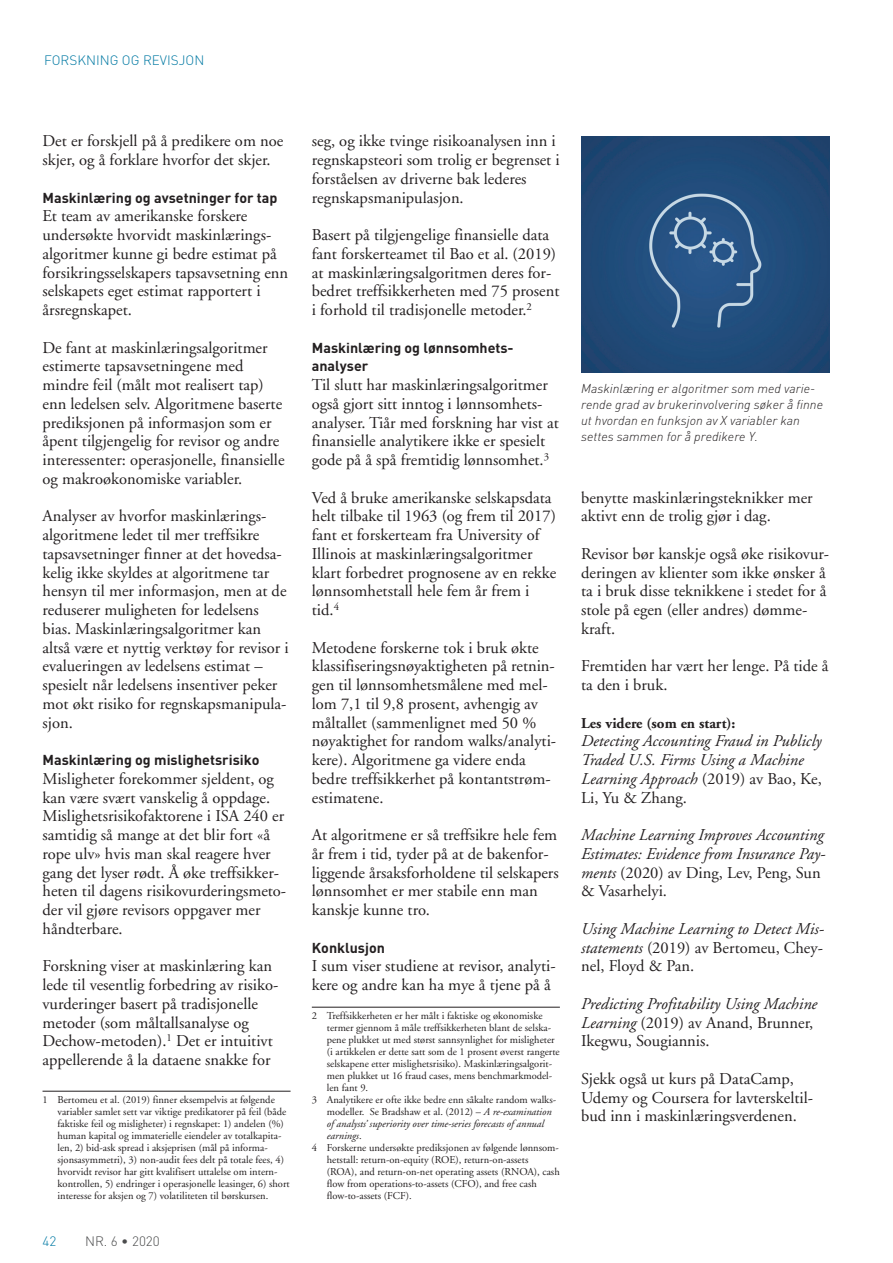
<style>
.page{position:relative;width:893px;height:1263px;background:#fff}
.page>*{position:absolute;margin:0;border:0;box-sizing:border-box;transform-origin:0 0}
.t1{font:16.5px/18.8px "Adobe Garamond";color:#231f20}
.t2{font:italic 16.5px/18.8px "Adobe Garamond";color:#231f20}
.t3{font:700 15px "Adobe Garamond";color:#231f20}
.t4{font:700 14.25px/18.8px "DIN";color:#231f20}
.t5{font:300 13.5px "DIN";color:#0079a3}
.t6{font:300 13.5px "DIN";color:#4b4c4d}
.t7{font:italic 300 12.75px/15.8px "DIN";color:#231f20}
.t8{font:10.5px/12px "Adobe Garamond";color:#231f20}
.t9{font:italic 10.5px "Adobe Garamond";color:#231f20}
.s1{font-style:italic}
.s2{font-style:normal}
</style>
<div class="page">
<hr style="left:43px;top:1091px;width:248px;height:1px;background:#231f20">
<hr style="left:312px;top:1007px;width:248px;height:1px;background:#231f20">
<img style="left:581px;top:136px;width:248px;height:237px">
<p class="t5" style="left:44px;top:52px;width:16px">FORSK-NING</p>
<p class="t5" style="left:122px;top:52px;width:28px">OG RE-VI-SJON</p>
<p class="t1" style="left:43px;top:132px;width:242px">Det er forskjell på å predikere om noe skjer, og å forklare hvorfor det skjer.</p>
<p class="t4" style="left:43px;top:188px;width:237px">Maskinlæring og avsetninger for tap</p>
<p class="t1" style="left:43px;top:207px;width:247px">Et team av amerikanske forskere undersøkte hvorvidt maskinlærings&shy;algoritmer kunne gi bedre estimat på forsikringsselskapers tapsavsetning enn selskapets eget estimat rapportert i årsregnskapet.</p>
<p class="t1" style="left:43px;top:338px;width:244px">De fant at maskinlæringsalgoritmer estimerte tapsavsetningene med mindre feil (målt mot realisert tap) enn ledelsen selv. Algoritmene baserte prediksjonen på informasjon som er åpent tilgjengelig for revisor og andre interessenter: operasjonelle, finansielle og makroøkonomiske variabler.</p>
<p class="t1" style="left:43px;top:507px;width:248px">Analyser av hvorfor maskinlærings&shy;algoritmene ledet til mer treffsikre tapsavsetninger finner at det hovedsa&shy;kelig ikke skyldes at algoritmene tar hensyn til mer informasjon, men at de reduserer muligheten for ledelsens bias. Maskinlæringsalgoritmer kan altså være et nyttig verktøy for revisor i evalueringen av ledelsens estimat – spesielt når ledelsens insentiver peker mot økt risiko for regnskapsmanipula&shy;sjon.</p>
<p class="t4" style="left:43px;top:750px;width:218px">Maskinlæring og mislighetsrisiko</p>
<p class="t1" style="left:43px;top:770px;width:245px">Misligheter forekommer sjeldent, og kan være svært vanskelig å oppdage.<br>Mislighetsrisikofaktorene i ISA 240 er samtidig så mange at det blir fort «å rope ulv» hvis man skal reagere hver gang det lyser rødt. Å øke treffsikker&shy;heten til dagens risikovurderingsmeto&shy;der vil gjøre revisors oppgaver mer håndterbare.</p>
<p class="t1" style="left:43px;top:957px;width:237px">Forskning viser at maskinlæring kan lede til vesentlig forbedring av risiko&shy;vurderinger basert på tradisjonelle metoder (som måltallsanalyse og Dechow-metoden).<sup>1</sup> Det er intuitivt appellerende å la dataene snakke for</p>
<p class="t8" style="left:58px;top:1094px;width:234px;text-indent:-15px">1 Bertomeu et al. (2019) finner eksempelvis at følgende variabler samlet sett var viktige predikatorer på feil (både faktiske feil og misligheter) i regnskapet: 1) andelen (%) human kapital og immaterielle eiendeler av totalkapita&shy;len, 2) bid-ask spread i aksjeprisen (mål på informa&shy;sjonsasymmetri), 3) non-audit fees delt på totale fees, 4) hvorvidt revisor har gitt kvalifisert uttalelse om intern&shy;kontrollen, 5) endringer i operasjonelle leasinger, 6) short interesse for aksjen og 7) volatiliteten til børskursen.</p>
<p class="t5" style="left:43px;top:1232px;width:16px">42</p>
<p class="t6" style="left:85px;top:1232px;width:76px">NR. 6 • 2020</p>
<p class="t1" style="left:312px;top:132px;width:249px">seg, og ikke tvinge risikoanalysen inn i regnskapsteori som trolig er begrenset i forståelsen av driverne bak lederes regnskapsmanipulasjon.</p>
<p class="t1" style="left:312px;top:226px;width:249px">Basert på tilgjengelige finansielle data fant forskerteamet til Bao et al. (2019) at maskinlæringsalgoritmen deres for&shy;bedret treffsikkerheten med 75 prosent i forhold til tradisjonelle metoder.<sup>2</sup></p>
<p class="t4" style="left:312px;top:338px;width:202px">Maskinlæring og lønnsomhets&shy;analyser</p>
<p class="t1" style="left:312px;top:376px;width:248px">Til slutt har maskinlæringsalgoritmer også gjort sitt inntog i lønnsomhets&shy;analyser. Tiår med forskning har vist at finansielle analytikere ikke er spesielt gode på å spå fremtidig lønnsomhet.<sup>3</sup></p>
<p class="t1" style="left:312px;top:488px;width:246px">Ved å bruke amerikanske selskapsdata helt tilbake til 1963 (og frem til 2017) fant et forskerteam fra University of Illinois at maskinlæringsalgoritmer klart forbedret prognosene av en rekke lønnsomhetstall hele fem år frem i tid.<sup>4</sup></p>
<p class="t1" style="left:312px;top:638px;width:246px">Metodene forskerne tok i bruk økte klassifiseringsnøyaktigheten på retnin&shy;gen til lønnsomhetsmålene med mel&shy;lom 7,1 til 9,8 prosent, avhengig av måltallet (sammenlignet med 50 % nøyaktighet for random walks/analyti&shy;kere). Algoritmene ga videre enda bedre treffsikkerhet på kontantstrøm&shy;estimatene.</p>
<p class="t1" style="left:312px;top:826px;width:248px">At algoritmene er så treffsikre hele fem år frem i tid, tyder på at de bakenfor&shy;liggende årsaksforholdene til selskapers lønnsomhet er mer stabile enn man kanskje kunne tro.</p>
<p class="t4" style="left:312px;top:938px;width:75px">Konklusjon</p>
<p class="t1" style="left:312px;top:957px;width:245px">I sum viser studiene at revisor, analyti&shy;kere og andre kan ha mye å tjene på å</p>
<p class="t8" style="left:312px;top:1010px;width:232px">2 Treffsikkerheten er her målt i faktiske og økonomiske</p>
<p class="t8" style="left:327px;top:1022px;width:226px">termer gjennom å måle treffsikkerheten blant de selska-</p>
<p class="t8" style="left:327px;top:1034px;width:229px">pene plukket ut med størst sannsynlighet for misligheter</p>
<p class="t8" style="left:327px;top:1046px;width:234px">(i artikkelen er dette satt som de 1 prosent øverst rangerte</p>
<p class="t8" style="left:327px;top:1058px;width:227px">selskapene etter mislighetsrisiko). Maskinlæringsalgorit-</p>
<p class="t8" style="left:327px;top:1070px;width:227px">men plukket ut 16 fraud cases, mens benchmarkmodel-</p>
<p class="t8" style="left:327px;top:1082px;width:43px">len fant 9.</p>
<p class="t8" style="left:312px;top:1094px;width:245px">3 Analytikere er ofte ikke bedre enn såkalte random walks-</p>
<p class="t8" style="left:327px;top:1106px;width:226px">modeller. Se Bradshaw et al. (2012) – <span class="s1">A re-examination</span></p>
<p class="t9" style="left:327px;top:1118px;width:219px">of analysts’ superiority over time-series forecasts of annual</p>
<p class="t9" style="left:327px;top:1130px;width:36px">earnings<span class="s2">.</span></p>
<p class="t8" style="left:312px;top:1142px;width:249px">4 Forskerne undersøkte prediksjonen av følgende lønnsom-</p>
<p class="t8" style="left:327px;top:1154px;width:203px">hetstall: return-on-equity (ROE), return-on-assets</p>
<p class="t8" style="left:327px;top:1166px;width:234px">(ROA), and return-on-net operating assets (RNOA), cash</p>
<p class="t8" style="left:327px;top:1178px;width:211px">flow from operations-to-assets (CFO), and free cash</p>
<p class="t8" style="left:327px;top:1190px;width:86px">flow-to-assets (FCF).</p>
<p class="t7" style="left:581px;top:381px;width:243px">Maskinlæring er algoritmer som med varie&shy;rende grad av brukerinvolvering søker å finne ut hvordan en funksjon av X variabler kan settes sammen for å predikere Y.</p>
<p class="t1" style="left:581px;top:488px;width:233px">benytte maskinlæringsteknikker mer aktivt enn de trolig gjør i dag.</p>
<p class="t1" style="left:581px;top:545px;width:250px">Revisor bør kanskje også øke risikovur&shy;deringen av klienter som ikke ønsker å ta i bruk disse teknikkene i stedet for å stole på egen (eller andres) dømme&shy;kraft.</p>
<p class="t1" style="left:581px;top:657px;width:249px">Fremtiden har vært her lenge. På tide å ta den i bruk.</p>
<p class="t3" style="left:581px;top:715px;width:156px">Les videre (som en start):</p>
<p class="t2" style="left:581px;top:732px;width:242px">Detecting Accounting Fraud in Publicly<br>Traded U.S. Firms Using a Machine<br>Learning Approach <span class="s2">(2019) av Bao, Ke,<br>Li, Yu &amp; Zhang.</span></p>
<p class="t2" style="left:581px;top:826px;width:246px">Machine Learning Improves Accounting<br>Estimates: Evidence from Insurance Pay&shy;ments <span class="s2">(2020) av Ding, Lev, Peng, Sun &amp; Vasarhelyi.</span></p>
<p class="t2" style="left:581px;top:920px;width:244px;text-align:justify">Using Machine Learning to Detect Mis&shy;statements <span class="s2">(2019) av Bertomeu, Chey&shy;nel, Floyd &amp; Pan.</span></p>
<p class="t2" style="left:581px;top:995px;width:238px">Predicting Profitability Using Machine<br>Learning <span class="s2">(2019) av Anand, Brunner,<br>Ikegwu, Sougiannis.</span></p>
<p class="t1" style="left:581px;top:1070px;width:234px">Sjekk også ut kurs på DataCamp,<br>Udemy og Coursera for lavterskeltil&shy;bud inn i maskinlæringsverdenen.</p>
</div>
